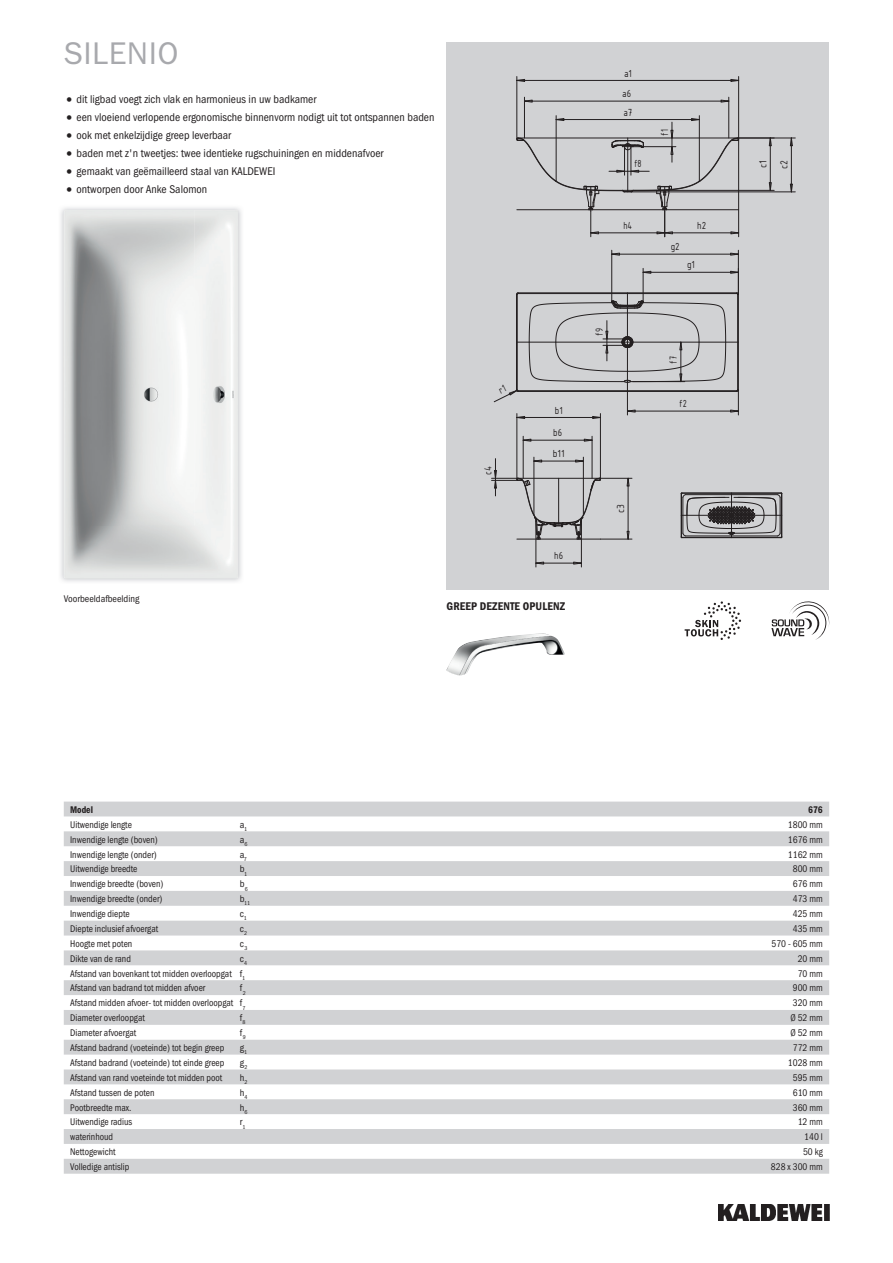
<style>
.page{position:relative;width:893px;height:1263px;background:#fff}
.page>*{position:absolute;margin:0;border:0;box-sizing:border-box;transform-origin:0 0}
.t1{font:31.5px "Franklin Gothic ITC";letter-spacing:.015em;color:#a8a9ad}
.t2{font:11.25px "Franklin Gothic Cond ITC";color:#231f20}
.t3{font:600 11.25px "Franklin Gothic Cond ITC";letter-spacing:.01em;color:#231f20}
.t4{font:11.1px/20.9px "ISOCPEUR";color:#231f20;scale:.89 1}
.t5{font:11.1px "ISOCPEUR";color:#231f20;scale:.82 1}
.t6{font:11.1px "ISOCPEUR";color:#231f20}
.t7{font:11.1px "ISOCPEUR";color:#231f20;scale:.91 1}
.t8{font:11.1px "ISOCPEUR";color:#231f20;scale:.83 1}
.t9{font:11.1px "ISOCPEUR";color:#231f20;scale:.9 1}
.t10{font:9.75px "Franklin Gothic Cond ITC";color:#231f20;scale:.95 1}
.t11{font:9.75px "Franklin Gothic Cond ITC";color:#231f20}
.t12{font:600 9.75px "Franklin Gothic Cond ITC";color:#231f20;scale:.95 1}
.t13{font:5.7px "Franklin Gothic Cond ITC";color:#231f20}
.s1{font-size:15.75px}
</style>
<div class="page">
<img style="left:719px;top:1204px;width:110px;height:16px">
<div style="left:446px;top:43px;width:383px;height:547px;background:#d1d2d4"></div>
<svg style="left:516px;top:77px;width:279px;height:160px"></svg>
<img style="left:64px;top:210px;width:174px;height:368px">
<svg style="left:64px;top:801px;width:765px;height:373px"></svg>
<svg style="left:771px;top:601px;width:58px;height:39px"></svg>
<svg style="left:685px;top:601px;width:56px;height:39px"></svg>
<img style="left:446px;top:633px;width:119px;height:42px">
<svg style="left:492px;top:250px;width:291px;height:317px"></svg>
<h1 class="t1" style="left:64px;top:34px;width:116px">SILENIO</h1>
<p class="t2" style="left:64px;top:93px;width:254px"><span class="s1">•</span> dit ligbad voegt zich vlak en harmonieus in uw badkamer</p>
<p class="t2" style="left:64px;top:111px;width:372px"><span class="s1">•</span> een vloeiend verlopende ergonomische binnenvorm nodigt uit tot ontspannen baden</p>
<p class="t2" style="left:64px;top:129px;width:169px"><span class="s1">•</span> ook met enkelzijdige greep leverbaar</p>
<p class="t2" style="left:64px;top:147px;width:321px"><span class="s1">•</span> baden met z'n tweetjes: twee identieke rugschuiningen en middenafvoer</p>
<p class="t2" style="left:64px;top:164px;width:213px"><span class="s1">•</span> gemaakt van geëmailleerd staal van KALDEWEI</p>
<p class="t2" style="left:64px;top:182px;width:145px"><span class="s1">•</span> ontworpen door Anke Salomon</p>
<p class="t11" style="left:64px;top:593px;width:77px">Voorbeeldafbeelding</p>
<p class="t7" style="left:555px;top:403px;width:10px">b1</p>
<p class="t9" style="left:481px;top:475px;width:11px;rotate:-90deg">c4</p>
<p class="t4" style="left:553px;top:422px;width:14px">b6 b11</p>
<p class="t4" style="left:554px;top:545px;width:12px">h6</p>
<p class="t3" style="left:446px;top:600px;width:120px">GREEP DEZENTE OPULENZ</p>
<p class="t7" style="left:624px;top:66px;width:10px">a1</p>
<p class="t4" style="left:622px;top:83px;width:12px">a6</p>
<p class="t4" style="left:623px;top:101px;width:12px">a7</p>
<p class="t5" style="left:657px;top:136px;width:9px;rotate:-90deg">f1</p>
<p class="t5" style="left:634px;top:157px;width:11px">f8</p>
<p class="t6" style="left:777px;top:169px;width:11px;rotate:-90deg">c2</p>
<p class="t6" style="left:756px;top:168px;width:9px;rotate:-90deg">c1</p>
<p class="t8" style="left:623px;top:218px;width:12px">h4</p>
<p class="t4" style="left:697px;top:215px;width:12px">h2</p>
<p class="t4" style="left:671px;top:236px;width:12px">g2</p>
<p class="t7" style="left:687px;top:258px;width:10px">g1</p>
<p class="t5" style="left:592px;top:336px;width:11px;rotate:-90deg">f9</p>
<p class="t5" style="left:666px;top:364px;width:11px;rotate:-90deg">f7</p>
<p class="t5" style="left:679px;top:396px;width:11px">f2</p>
<p class="t6" style="left:613px;top:513px;width:11px;rotate:-90deg">c3</p>
<p class="t12" style="left:70px;top:804px;width:26px">Model</p>
<p class="t12" style="left:808px;top:804px;width:17px">676</p>
<p class="t10" style="left:70px;top:819px;width:67px">Uitwendige lengte</p>
<p class="t11" style="left:240px;top:819px;width:9px">a<sub>1</sub></p>
<p class="t10" style="left:788px;top:819px;width:38px">1800 mm</p>
<p class="t10" style="left:70px;top:834px;width:94px">Inwendige lengte (boven)</p>
<p class="t11" style="left:240px;top:834px;width:9px">a<sub>6</sub></p>
<p class="t10" style="left:788px;top:834px;width:38px">1676 mm</p>
<p class="t10" style="left:70px;top:848px;width:93px">Inwendige lengte (onder)</p>
<p class="t11" style="left:240px;top:848px;width:9px">a<sub>7</sub></p>
<p class="t10" style="left:788px;top:848px;width:38px">1162 mm</p>
<p class="t10" style="left:70px;top:863px;width:72px">Uitwendige breedte</p>
<p class="t11" style="left:240px;top:863px;width:9px">b<sub>1</sub></p>
<p class="t10" style="left:793px;top:863px;width:33px">800 mm</p>
<p class="t10" style="left:70px;top:878px;width:100px">Inwendige breedte (boven)</p>
<p class="t11" style="left:240px;top:878px;width:10px">b<sub>6</sub></p>
<p class="t10" style="left:793px;top:878px;width:33px">676 mm</p>
<p class="t10" style="left:70px;top:893px;width:99px">Inwendige breedte (onder)</p>
<p class="t13" style="left:240px;top:900px;width:12px"><sup>b</sup>11</p>
<p class="t10" style="left:793px;top:893px;width:33px">473 mm</p>
<p class="t10" style="left:70px;top:908px;width:64px">Inwendige diepte</p>
<p class="t11" style="left:240px;top:908px;width:8px">c<sub>1</sub></p>
<p class="t10" style="left:793px;top:908px;width:33px">425 mm</p>
<p class="t10" style="left:70px;top:923px;width:94px">Diepte inclusief afvoergat</p>
<p class="t11" style="left:240px;top:923px;width:9px">c<sub>2</sub></p>
<p class="t10" style="left:793px;top:923px;width:33px">435 mm</p>
<p class="t10" style="left:70px;top:938px;width:67px">Hoogte met poten</p>
<p class="t11" style="left:240px;top:938px;width:9px">c<sub>3</sub></p>
<p class="t10" style="left:771px;top:938px;width:56px">570 - 605 mm</p>
<p class="t10" style="left:70px;top:953px;width:65px">Dikte van de rand</p>
<p class="t11" style="left:240px;top:953px;width:9px">c<sub>4</sub></p>
<p class="t10" style="left:798px;top:953px;width:28px">20 mm</p>
<p class="t10" style="left:70px;top:967px;width:186px">Afstand van bovenkant tot midden overloopgat f<sub>1</sub></p>
<p class="t10" style="left:798px;top:967px;width:28px">70 mm</p>
<p class="t10" style="left:70px;top:982px;width:144px">Afstand van badrand tot midden afvoer</p>
<p class="t11" style="left:240px;top:982px;width:7px">f<sub>2</sub></p>
<p class="t10" style="left:793px;top:982px;width:33px">900 mm</p>
<p class="t10" style="left:70px;top:997px;width:186px">Afstand midden afvoer- tot midden overloopgat f<sub>7</sub></p>
<p class="t10" style="left:793px;top:997px;width:33px">320 mm</p>
<p class="t10" style="left:70px;top:1012px;width:80px">Diameter overloopgat</p>
<p class="t11" style="left:240px;top:1012px;width:7px">f<sub>8</sub></p>
<p class="t10" style="left:790px;top:1012px;width:36px">Ø 52 mm</p>
<p class="t10" style="left:70px;top:1027px;width:71px">Diameter afvoergat</p>
<p class="t11" style="left:240px;top:1027px;width:7px">f<sub>9</sub></p>
<p class="t10" style="left:790px;top:1027px;width:36px">Ø 52 mm</p>
<p class="t10" style="left:70px;top:1042px;width:164px">Afstand badrand (voeteinde) tot begin greep</p>
<p class="t11" style="left:240px;top:1042px;width:9px">g<sub>1</sub></p>
<p class="t10" style="left:793px;top:1042px;width:33px">772 mm</p>
<p class="t10" style="left:70px;top:1057px;width:164px">Afstand badrand (voeteinde) tot einde greep</p>
<p class="t11" style="left:240px;top:1057px;width:9px">g<sub>2</sub></p>
<p class="t10" style="left:788px;top:1057px;width:38px">1028 mm</p>
<p class="t10" style="left:70px;top:1072px;width:162px">Afstand van rand voeteinde tot midden poot</p>
<p class="t11" style="left:240px;top:1072px;width:9px">h<sub>2</sub></p>
<p class="t10" style="left:793px;top:1072px;width:33px">595 mm</p>
<p class="t10" style="left:70px;top:1087px;width:90px">Afstand tussen de poten</p>
<p class="t11" style="left:240px;top:1087px;width:9px">h<sub>4</sub></p>
<p class="t10" style="left:793px;top:1087px;width:33px">610 mm</p>
<p class="t10" style="left:70px;top:1101px;width:66px">Pootbreedte max.</p>
<p class="t11" style="left:240px;top:1101px;width:9px">h<sub>6</sub></p>
<p class="t10" style="left:793px;top:1101px;width:33px">360 mm</p>
<p class="t10" style="left:70px;top:1116px;width:67px">Uitwendige radius</p>
<p class="t11" style="left:240px;top:1116px;width:7px">r<sub>1</sub></p>
<p class="t10" style="left:798px;top:1116px;width:28px">12 mm</p>
<p class="t10" style="left:70px;top:1131px;width:47px">waterinhoud</p>
<p class="t10" style="left:804px;top:1131px;width:21px">140 l</p>
<p class="t10" style="left:70px;top:1146px;width:49px">Nettogewicht</p>
<p class="t10" style="left:803px;top:1146px;width:22px">50 kg</p>
<p class="t10" style="left:70px;top:1161px;width:64px">Volledige antislip</p>
<p class="t10" style="left:771px;top:1161px;width:56px">828 x 300 mm</p>
</div>
